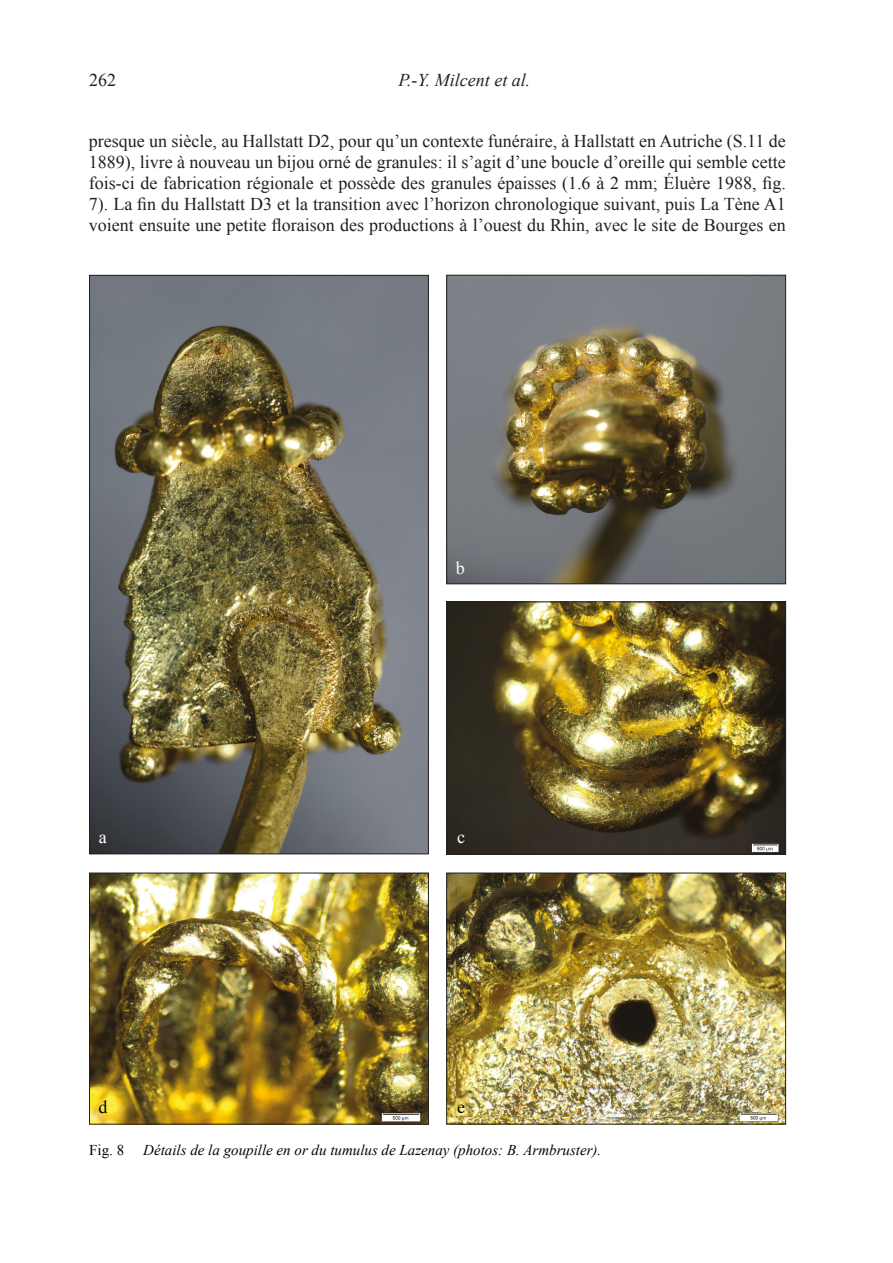
<style>
.page{position:relative;width:893px;height:1263px;background:#fff}
.page>*{position:absolute;margin:0;border:0;box-sizing:border-box;transform-origin:0 0}
.Fließtext_1__Absatz{font:18px/21px "Times New Roman";color:#231f20;text-align:justify}
.t1{font:italic 18px "Times New Roman";color:#231f20}
.t2{font:18px "Times New Roman";color:#fff}
.t3{font:18px "Times New Roman";color:#040503}
.t4{font:italic 15px "Times New Roman";color:#040503}
.t5{font:15px "Times New Roman";color:#040503}
</style>
<div class="page">
<img style="left:91px;top:277px;width:336px;height:575px">
<img style="left:448px;top:277px;width:336px;height:305px">
<div style="left:446px;top:275px;width:340px;height:309px;border:1px solid #231f20"></div>
<img style="left:448px;top:604px;width:336px;height:248px">
<div style="left:446px;top:602px;width:340px;height:252px;border:1px solid #231f20"></div>
<img style="left:91px;top:875px;width:336px;height:247px">
<div style="left:89px;top:873px;width:340px;height:251px;border:1px solid #231f20"></div>
<img style="left:448px;top:875px;width:336px;height:247px">
<div style="left:446px;top:873px;width:340px;height:251px;border:1px solid #231f20"></div>
<p class="Fließtext_1__Absatz" style="left:89px;top:69px;width:28px">262</p>
<p class="t1" style="left:398px;top:68px;width:134px">P.-Y. Milcent et al.</p>
<p class="Fließtext_1__Absatz" style="left:89px;top:130px;width:698px">presque un siècle, au Hallstatt D2, pour qu’un contexte funéraire, à Hallstatt en Autriche (S.11 de 1889), livre à nouveau un bijou orné de granules: il s’agit d’une boucle d’oreille qui semble cette fois-ci de fabrication régionale et possède des granules épaisses (1.6 à 2 mm; Éluère 1988, fig.<br>7). La fin du Hallstatt D3 et la transition avec l’horizon chronologique suivant, puis La Tène A1 voient ensuite une petite floraison des productions à l’ouest du Rhin, avec le site de Bourges en</p>
<p class="t2" style="left:99px;top:825px;width:9px">a</p>
<p class="t2" style="left:456px;top:555px;width:10px">b</p>
<p class="t2" style="left:457px;top:825px;width:9px">c</p>
<p class="t3" style="left:98px;top:1095px;width:10px">d</p>
<p class="t3" style="left:457px;top:1095px;width:9px">e</p>
<p class="t5" style="left:89px;top:1139px;width:37px">Fig. 8</p>
<p class="t4" style="left:143px;top:1139px;width:460px">Détails de la goupille en or du tumulus de Lazenay (photos: B. Armbruster).</p>
</div>
